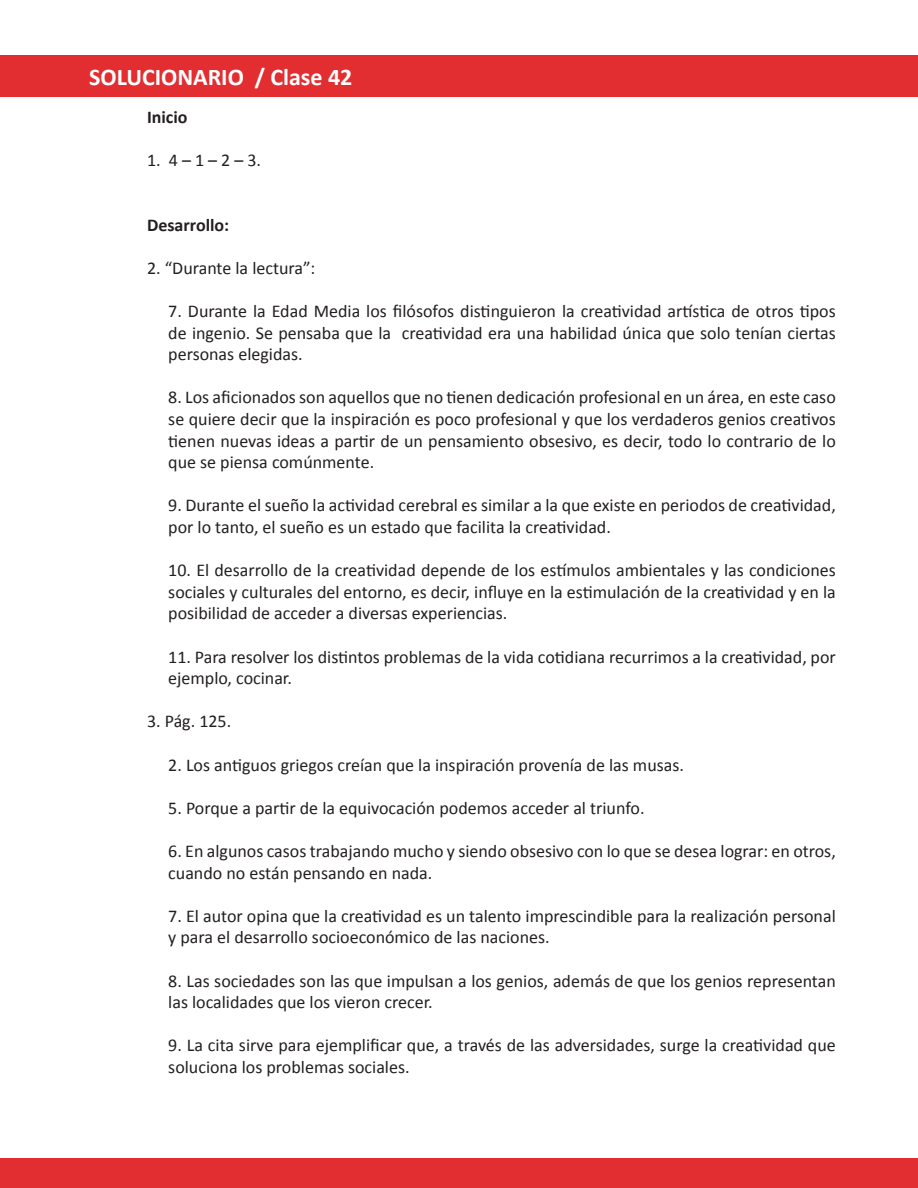
<style>
.page{position:relative;width:918px;height:1188px;background:#fff}
.page>*{position:absolute;margin:0;border:0;box-sizing:border-box;transform-origin:0 0}
.t1{font:700 24px "Calibri";color:#fff}
.t2{font:18px/21.6px "Calibri";color:#231f20}
.t3{font:700 18px "Calibri";color:#231f20}
</style>
<div class="page">
<div style="left:0;top:55px;width:918px;height:41px;background:#e22e31"></div>
<div style="left:0;top:1158px;width:918px;height:30px;background:#e22e31"></div>
<p class="t1" style="left:89px;top:60px;width:265px">SOLUCIONARIO / Clase 42</p>
<p class="t3" style="left:147px;top:104px;width:42px">Inicio</p>
<p class="t2" style="left:147px;top:148px;width:116px">1. 4 – 1 – 2 – 3.</p>
<p class="t3" style="left:147px;top:212px;width:84px">Desarrollo:</p>
<p class="t2" style="left:147px;top:256px;width:170px">2. “Durante la lectura”:</p>
<p class="t2" style="left:168px;top:299px;width:669px;text-align:justify">7. Durante la Edad Media los filósofos distinguieron la creatividad artística de otros tipos de ingenio. Se pensaba que la creatividad era una habilidad única que solo tenían ciertas personas elegidas.</p>
<p class="t2" style="left:168px;top:386px;width:669px;text-align:justify">8. Los aficionados son aquellos que no tienen dedicación profesional en un área, en este caso se quiere decir que la inspiración es poco profesional y que los verdaderos genios creativos tienen nuevas ideas a partir de un pensamiento obsesivo, es decir, todo lo contrario de lo que se piensa comúnmente.</p>
<p class="t2" style="left:168px;top:494px;width:669px">9. Durante el sueño la actividad cerebral es similar a la que existe en periodos de creatividad, por lo tanto, el sueño es un estado que facilita la creatividad.</p>
<p class="t2" style="left:168px;top:559px;width:669px;text-align:justify">10. El desarrollo de la creatividad depende de los estímulos ambientales y las condiciones sociales y culturales del entorno, es decir, influye en la estimulación de la creatividad y en la posibilidad de acceder a diversas experiencias.</p>
<p class="t2" style="left:168px;top:645px;width:669px">11. Para resolver los distintos problemas de la vida cotidiana recurrimos a la creatividad, por ejemplo, cocinar.</p>
<p class="t2" style="left:147px;top:710px;width:86px">3. Pág. 125.</p>
<p class="t2" style="left:168px;top:753px;width:517px">2. Los antiguos griegos creían que la inspiración provenía de las musas.</p>
<p class="t2" style="left:168px;top:796px;width:478px">5. Porque a partir de la equivocación podemos acceder al triunfo.</p>
<p class="t2" style="left:168px;top:839px;width:669px">6. En algunos casos trabajando mucho y siendo obsesivo con lo que se desea lograr: en otros, cuando no están pensando en nada.</p>
<p class="t2" style="left:168px;top:904px;width:669px">7. El autor opina que la creatividad es un talento imprescindible para la realización personal y para el desarrollo socioeconómico de las naciones.</p>
<p class="t2" style="left:168px;top:969px;width:669px">8. Las sociedades son las que impulsan a los genios, además de que los genios representan las localidades que los vieron crecer.</p>
<p class="t2" style="left:168px;top:1034px;width:669px">9. La cita sirve para ejemplificar que, a través de las adversidades, surge la creatividad que soluciona los problemas sociales.</p>
</div>
